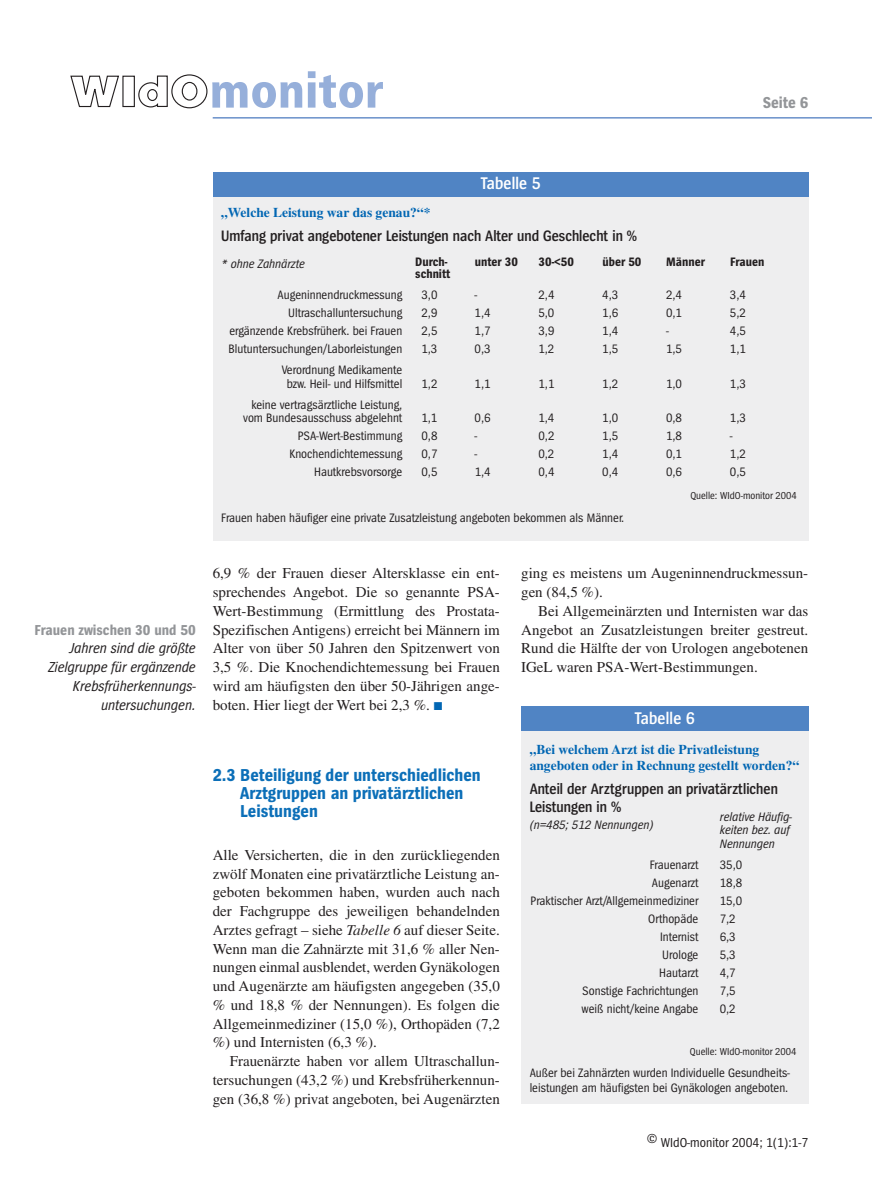
<style>
.page{position:relative;width:872px;height:1190px;background:#fff}
.page>*{position:absolute;margin:0;border:0;box-sizing:border-box;transform-origin:0 0}
.t1{font:700 18px/18px "Spiegel Cd";color:#0c6fb8}
.t2{font:600 17.7px "Spiegel Cd";letter-spacing:.01em;color:#fff}
.t3{font:700 16.5px "Spiegel Cd";color:#939598}
.t4{font:600 15.75px/18px "Spiegel Cd";color:#231f20}
.t5{font:15px/18.8px "Times";color:#231f20;text-align:justify}
.t6{font:italic 15px/18.8px "Spiegel Cd";color:#231f20;text-align:right}
.t7{font:700 15px "Spiegel Cd";color:#939598}
.t8{font:700 13.5px/15.8px "Times";color:#0166b3}
.t9{font:13.5px "Spiegel Cd";color:#231f20}
.t10{font:12.75px/13.5px "Spiegel Cd";color:#231f20;text-align:center}
.t11{font:italic 12.75px/13.5px "Spiegel Cd";color:#231f20}
.t12{font:700 12.75px "Spiegel Cd";color:#231f20}
.t13{font:10.5px "Spiegel Cd";color:#231f20}
.s1{font-family:"GG Meta";color:#0166b3}
.s2{font-style:italic}
</style>
<div class="page">
<div style="left:213px;top:172px;width:595px;height:369px;background:#eeeeef"></div>
<div style="left:213px;top:172px;width:595px;height:24px;background:#5084c4"></div>
<div style="left:521px;top:709px;width:287px;height:394px;background:#eeeeef"></div>
<div style="left:521px;top:706px;width:287px;height:25px;background:#5084c4"></div>
<hr style="left:213px;top:117px;width:659px;height:2px;background:#6990ca">
<svg style="left:70px;top:74px;width:232px;height:34px"></svg>
<svg style="left:308px;top:71px;width:75px;height:37px"></svg>
<p class="t3" style="left:762px;top:96px;width:47px">Seite 6</p>
<p class="t2" style="left:480px;top:177px;width:62px">Tabelle 5</p>
<p class="t8" style="left:221px;top:206px;width:211px">„Welche Leistung war das genau?“*</p>
<p class="t4" style="left:221px;top:229px;width:417px">Umfang privat angebotener Leistungen nach Alter und Geschlecht in %</p>
<p class="t11" style="left:221px;top:258px;width:85px">* ohne Zahnärzte</p>
<p class="t12" style="left:415px;top:257px;width:34px">Durch-</p>
<p class="t12" style="left:475px;top:257px;width:45px">unter 30</p>
<p class="t12" style="left:538px;top:257px;width:37px">30-&lt;50</p>
<p class="t12" style="left:602px;top:257px;width:40px">über 50</p>
<p class="t12" style="left:666px;top:257px;width:40px">Männer</p>
<p class="t12" style="left:730px;top:257px;width:36px">Frauen</p>
<p class="t12" style="left:415px;top:269px;width:37px">schnitt</p>
<p class="t10" style="left:277px;top:289px;width:126px">Augeninnendruckmessung</p>
<p class="t10" style="left:421px;top:289px;width:18px">3,0</p>
<p class="t10" style="left:474px;top:289px;width:4px">-</p>
<p class="t10" style="left:538px;top:289px;width:18px">2,4</p>
<p class="t10" style="left:602px;top:289px;width:18px">4,3</p>
<p class="t10" style="left:666px;top:289px;width:18px">2,4</p>
<p class="t10" style="left:729px;top:289px;width:18px">3,4</p>
<p class="t10" style="left:288px;top:307px;width:116px">Ultraschalluntersuchung</p>
<p class="t10" style="left:421px;top:307px;width:18px">2,9</p>
<p class="t10" style="left:474px;top:307px;width:18px">1,4</p>
<p class="t10" style="left:538px;top:307px;width:18px">5,0</p>
<p class="t10" style="left:602px;top:307px;width:18px">1,6</p>
<p class="t10" style="left:666px;top:307px;width:18px">0,1</p>
<p class="t10" style="left:729px;top:307px;width:18px">5,2</p>
<p class="t10" style="left:229px;top:325px;width:174px">ergänzende Krebsfrüherk. bei Frauen</p>
<p class="t10" style="left:421px;top:325px;width:18px">2,5</p>
<p class="t10" style="left:474px;top:325px;width:18px">1,7</p>
<p class="t10" style="left:538px;top:325px;width:18px">3,9</p>
<p class="t10" style="left:602px;top:325px;width:18px">1,4</p>
<p class="t10" style="left:666px;top:325px;width:4px">-</p>
<p class="t10" style="left:729px;top:325px;width:18px">4,5</p>
<p class="t10" style="left:228px;top:343px;width:175px">Blutuntersuchungen/Laborleistungen</p>
<p class="t10" style="left:421px;top:343px;width:18px">1,3</p>
<p class="t10" style="left:474px;top:343px;width:18px">0,3</p>
<p class="t10" style="left:538px;top:343px;width:18px">1,2</p>
<p class="t10" style="left:602px;top:343px;width:18px">1,5</p>
<p class="t10" style="left:666px;top:343px;width:18px">1,5</p>
<p class="t10" style="left:729px;top:343px;width:18px">1,1</p>
<p class="t10" style="left:282px;top:364px;width:122px">Verordnung Medikamente bzw. Heil- und Hilfsmittel</p>
<p class="t10" style="left:421px;top:378px;width:18px">1,2</p>
<p class="t10" style="left:474px;top:378px;width:18px">1,1</p>
<p class="t10" style="left:538px;top:378px;width:18px">1,1</p>
<p class="t10" style="left:602px;top:378px;width:18px">1,2</p>
<p class="t10" style="left:666px;top:378px;width:18px">1,0</p>
<p class="t10" style="left:729px;top:378px;width:18px">1,3</p>
<p class="t10" style="left:243px;top:399px;width:161px;text-align:right">keine vertragsärztliche Leistung, vom Bundesausschuss abgelehnt</p>
<p class="t10" style="left:421px;top:412px;width:18px">1,1</p>
<p class="t10" style="left:474px;top:412px;width:18px">0,6</p>
<p class="t10" style="left:538px;top:412px;width:18px">1,4</p>
<p class="t10" style="left:602px;top:412px;width:18px">1,0</p>
<p class="t10" style="left:666px;top:412px;width:18px">0,8</p>
<p class="t10" style="left:729px;top:412px;width:18px">1,3</p>
<p class="t10" style="left:298px;top:430px;width:106px">PSA-Wert-Bestimmung</p>
<p class="t10" style="left:421px;top:430px;width:18px">0,8</p>
<p class="t10" style="left:474px;top:430px;width:4px">-</p>
<p class="t10" style="left:538px;top:430px;width:18px">0,2</p>
<p class="t10" style="left:602px;top:430px;width:18px">1,5</p>
<p class="t10" style="left:666px;top:430px;width:18px">1,8</p>
<p class="t10" style="left:730px;top:430px;width:4px">-</p>
<p class="t10" style="left:289px;top:448px;width:114px">Knochendichtemessung</p>
<p class="t10" style="left:421px;top:448px;width:18px">0,7</p>
<p class="t10" style="left:474px;top:448px;width:4px">-</p>
<p class="t10" style="left:538px;top:448px;width:18px">0,2</p>
<p class="t10" style="left:602px;top:448px;width:18px">1,4</p>
<p class="t10" style="left:666px;top:448px;width:18px">0,1</p>
<p class="t10" style="left:729px;top:448px;width:18px">1,2</p>
<p class="t10" style="left:314px;top:466px;width:90px">Hautkrebsvorsorge</p>
<p class="t10" style="left:421px;top:466px;width:18px">0,5</p>
<p class="t10" style="left:474px;top:466px;width:18px">1,4</p>
<p class="t10" style="left:538px;top:466px;width:18px">0,4</p>
<p class="t10" style="left:602px;top:466px;width:18px">0,4</p>
<p class="t10" style="left:666px;top:466px;width:18px">0,6</p>
<p class="t10" style="left:730px;top:466px;width:18px">0,5</p>
<p class="t13" style="left:690px;top:491px;width:108px">Quelle: WIdO-monitor 2004</p>
<p class="t10" style="left:221px;top:512px;width:404px">Frauen haben häufiger eine private Zusatzleistung angeboten bekommen als Männer.</p>
<p class="t7" style="left:35px;top:624px;width:163px">Frauen zwischen 30 und 50</p>
<p class="t6" style="left:48px;top:640px;width:149px">Jahren sind die größte<br>Zielgruppe für ergänzende<br>Krebsfrüherkennungs&shy;untersuchungen.</p>
<p class="t5" style="left:213px;top:565px;width:289px">6,9 % der Frauen dieser Altersklasse ein ent&shy;sprechendes Angebot. Die so genannte PSA-Wert-Bestimmung (Ermittlung des Prostata-Spezifischen Antigens) erreicht bei Männern im Alter von über 50 Jahren den Spitzenwert von 3,5 %. Die Knochendichtemessung bei Frauen wird am häufigsten den über 50-Jährigen ange&shy;boten. Hier liegt der Wert bei 2,3 %. <span class="s1">√</span></p>
<p class="t1" style="left:240px;top:767px;width:242px;text-indent:-28px">2.3 Beteiligung der unterschiedlichen<br>Arztgruppen an privatärztlichen<br>Leistungen</p>
<p class="t5" style="left:213px;top:846px;width:289px">Alle Versicherten, die in den zurückliegenden zwölf Monaten eine privatärztliche Leistung an&shy;geboten bekommen haben, wurden auch nach der Fachgruppe des jeweiligen behandelnden Arztes gefragt – siehe <span class="s2">Tabelle 6</span> auf dieser Seite.<br>Wenn man die Zahnärzte mit 31,6 % aller Nen&shy;nungen einmal ausblendet, werden Gynäkologen und Augenärzte am häufigsten angegeben (35,0 % und 18,8 % der Nennungen). Es folgen die Allgemeinmediziner (15,0 %), Orthopäden (7,2 %) und Internisten (6,3 %).</p>
<p class="t5" style="left:213px;top:1053px;width:289px;text-indent:17px">Frauenärzte haben vor allem Ultraschallun&shy;tersuchungen (43,2 %) und Krebsfrüherkennun&shy;gen (36,8 %) privat angeboten, bei Augenärzten</p>
<p class="t5" style="left:521px;top:565px;width:288px">ging es meistens um Augeninnendruckmessun&shy;gen (84,5 %).</p>
<p class="t5" style="left:521px;top:603px;width:289px;text-indent:17px">Bei Allgemeinärzten und Internisten war das Angebot an Zusatzleistungen breiter gestreut.<br>Rund die Hälfte der von Urologen angebotenen IGeL waren PSA-Wert-Bestimmungen.</p>
<p class="t2" style="left:634px;top:711px;width:62px">Tabelle 6</p>
<p class="t8" style="left:529px;top:742px;width:271px">„Bei welchem Arzt ist die Privatleistung angeboten oder in Rechnung gestellt worden?“</p>
<p class="t4" style="left:529px;top:781px;width:250px">Anteil der Arztgruppen an privatärztlichen<br>Leistungen in %</p>
<p class="t11" style="left:529px;top:819px;width:125px">(n=485; 512 Nennungen)</p>
<p class="t11" style="left:720px;top:811px;width:74px">relative Häufig&shy;keiten bez. auf<br>Nennungen</p>
<p class="t10" style="left:649px;top:858px;width:50px">Frauenarzt</p>
<p class="t10" style="left:719px;top:858px;width:24px">35,0</p>
<p class="t10" style="left:652px;top:876px;width:48px">Augenarzt</p>
<p class="t10" style="left:719px;top:876px;width:24px">18,8</p>
<p class="t10" style="left:530px;top:894px;width:169px">Praktischer Arzt/Allgemeinmediziner</p>
<p class="t10" style="left:719px;top:894px;width:24px">15,0</p>
<p class="t10" style="left:648px;top:912px;width:52px">Orthopäde</p>
<p class="t10" style="left:719px;top:912px;width:18px">7,2</p>
<p class="t10" style="left:660px;top:930px;width:40px">Internist</p>
<p class="t10" style="left:719px;top:930px;width:18px">6,3</p>
<p class="t10" style="left:662px;top:948px;width:38px">Urologe</p>
<p class="t10" style="left:719px;top:948px;width:18px">5,3</p>
<p class="t10" style="left:659px;top:966px;width:41px">Hautarzt</p>
<p class="t10" style="left:719px;top:966px;width:18px">4,7</p>
<p class="t10" style="left:582px;top:984px;width:118px">Sonstige Fachrichtungen</p>
<p class="t10" style="left:719px;top:984px;width:18px">7,5</p>
<p class="t10" style="left:581px;top:1002px;width:118px">weiß nicht/keine Angabe</p>
<p class="t10" style="left:719px;top:1002px;width:18px">0,2</p>
<p class="t13" style="left:690px;top:1047px;width:108px">Quelle: WIdO-monitor 2004</p>
<p class="t10" style="left:529px;top:1065px;width:262px;line-height:15.8px;text-align:left">Außer bei Zahnärzten wurden Individuelle Gesundheits&shy;leistungen am häufigsten bei Gynäkologen angeboten.</p>
<p class="t9" style="left:646px;top:1137px;width:163px">© WIdO-monitor 2004; 1(1):1-7</p>
</div>
